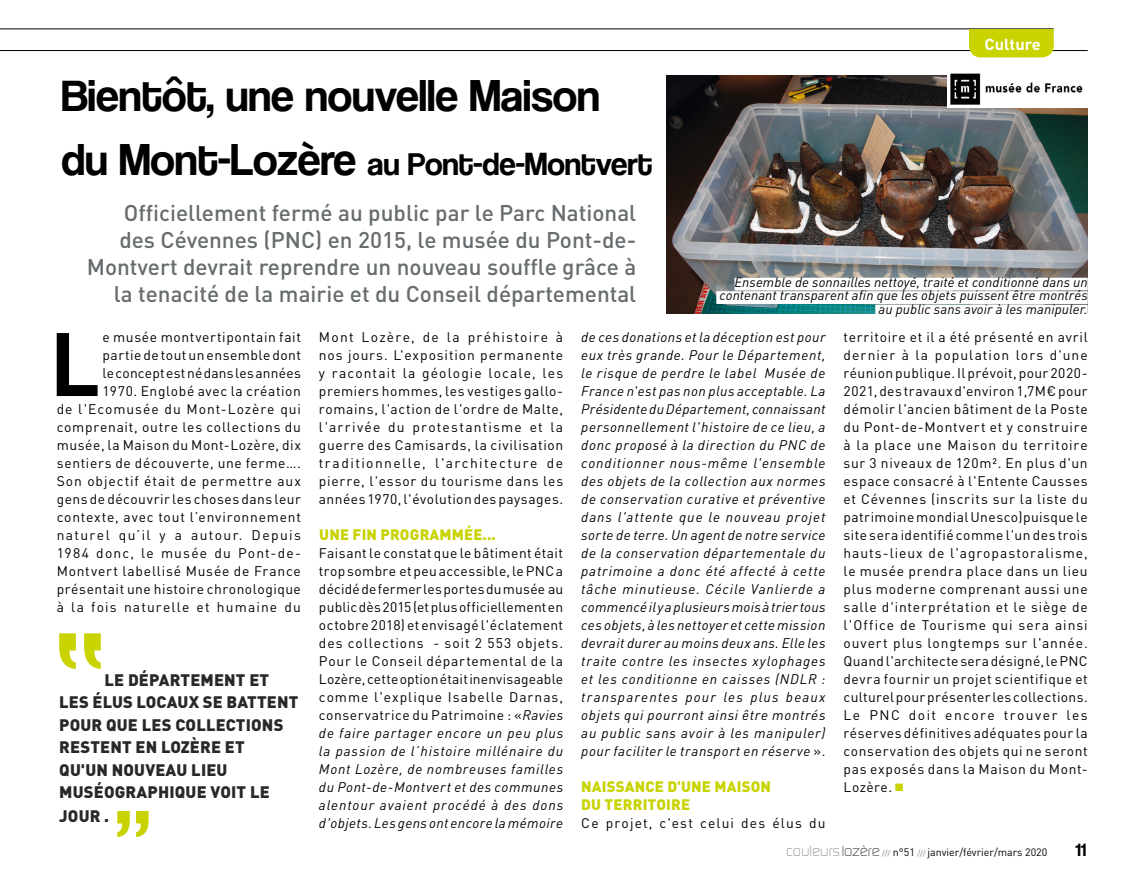
<style>
.page{position:relative;width:1136px;height:893px;background:#fff}
.page>*{position:absolute;margin:0;border:0;box-sizing:border-box;transform-origin:0 0}
.t1{font:700 88.5px "DINOT";color:#000}
.t2{font:46.05px "Coolvetica Rg";color:#000}
.t3{font:33.15px "Coolvetica Rg";color:#000}
.t4{font:500 22.5px/27px "DINOT";color:#676c6e;text-align:right}
.t5{font:18.3px "Coolvetica Rg";color:#000}
.t6{font:900 16.5px/22.5px "DINOT";letter-spacing:.01em;color:#282827}
.t7{font:700 15.9px "DINOT";color:#fff;scale:1.04 1}
.t8{font:900 15px/18px "DINOT";letter-spacing:.01em;color:#c8d300}
.t9{font:13.8px/18px "DINOT";letter-spacing:.05em;color:#000;text-align:justify}
.t10{font:italic 13.8px/18px "DINOT";letter-spacing:.05em;color:#000;text-align:justify}
.t11{font:13.8px "DINOT";letter-spacing:.085em;color:#000}
.t12{font:italic 13.5px/13.5px "DINOT";letter-spacing:.01em;color:#000;text-align:right}
.t13{font:10.65px "DINOT";color:#000}
.s1{font-size:46.05px}
.s2{font-style:italic}
.s3{font-style:normal}
.s4{color:#c8d300}
.s5{font-family:"Digital Sans EF";font-weight:300;font-size:15.3px;color:#706f6f}
.s6{font-family:"Digital Sans EF";font-weight:300;font-size:15.3px}
.s7{font-size:7.8px;color:#82808f}
</style>
<div class="page">
<hr style="left:0;top:50px;width:1087px;height:1px;background:#000">
<hr style="left:0;top:29px;width:1053px;height:1px;background:#000">
<img style="left:666px;top:76px;width:421px;height:237px">
<div style="left:968px;top:29px;width:85px;height:28px;background:#c8d300"></div>
<svg style="left:59px;top:633px;width:42px;height:36px"></svg>
<svg style="left:117px;top:811px;width:31px;height:26px"></svg>
<img style="left:947px;top:73px;width:140px;height:34px">
<div style="left:734px;top:278px;width:353px;height:12px;background:#fff"></div>
<div style="left:716px;top:291px;width:371px;height:13px;background:#fff"></div>
<div style="left:875px;top:305px;width:212px;height:12px;background:#fff"></div>
<h2 class="t2" style="left:62px;top:69px;width:539px">Bientôt, une nouvelle Maison</h2>
<h3 class="t3" style="left:62px;top:145px;width:592px"><span class="s1">du Mont-Lozère</span> au Pont-de-Montvert</h3>
<h3 class="t4" style="left:87px;top:199px;width:551px">Officiellement fermé au public par le Parc National des Cévennes (PNC) en 2015, le musée du Pont-de-Montvert devrait reprendre un nouveau souffle grâce à la tenacité de la mairie et du Conseil départemental</h3>
<p class="t7" style="left:984px;top:34px;width:56px">Culture</p>
<p class="t12" style="left:719px;top:275px;width:370px">Ensemble de sonnailles nettoyé, traité et conditionné dans un contenant transparent afin que les objets puissent être montrés au public sans avoir à les manipuler.</p>
<p class="t9" style="left:57px;top:328px;width:246px;text-align:right">e musée montvertipontain fait<br>partie de tout un ensemble dont<br>le concept est né dans les années<br>1970. Englobé avec la création<br>de l'Ecomusée du Mont-Lozère qui comprenait, outre les collections du musée, la Maison du Mont-Lozère, dix sentiers de découverte, une ferme….<br>Son objectif était de permettre aux gens de découvrir les choses dans leur contexte, avec tout l’environnement naturel qu’il y a autour. Depuis 1984 donc, le musée du Pont-de-Montvert labellisé Musée de France présentait une histoire chronologique à la fois naturelle et humaine du</p>
<p class="t9" style="left:319px;top:328px;width:246px">Mont Lozère, de la préhistoire à nos jours. L'exposition permanente y racontait la géologie locale, les premiers hommes, les vestiges gallo&shy;romains, l'action de l'ordre de Malte, l'arrivée du protestantisme et la guerre des Camisards, la civilisation traditionnelle, l'architecture de pierre, l'essor du tourisme dans les années 1970, l'évolution des paysages.</p>
<h1 class="t1" style="left:49px;top:306px;width:52px">L</h1>
<p class="t8" style="left:319px;top:525px;width:178px">UNE FIN PROGRAMMÉE...</p>
<p class="t9" style="left:319px;top:544px;width:246px">Faisant le constat que le bâtiment était trop sombre et peu accessible, le PNC a décidé de fermer les portes du musée au public dès 2015 (et plus officiellement en octobre 2018) et envisagé l'éclatement des collections - soit 2 553 objets.<br>Pour le Conseil départemental de la Lozère, cette option était inenvisageable comme l'explique Isabelle Darnas, conservatrice du Patrimoine : «<span class="s2">Ravies de faire partager encore un peu plus la passion de l’histoire millénaire du Mont Lozère, de nombreuses familles du Pont-de-Montvert et des communes alentour avaient procédé à des dons d'objets. Les gens ont encore la mémoire</span></p>
<p class="t6" style="left:59px;top:668px;width:241px;text-indent:45px">LE DÉPARTEMENT ET<br>LES ÉLUS LOCAUX SE BATTENT<br>POUR QUE LES COLLECTIONS<br>RESTENT EN LOZÈRE ET<br>QU'UN NOUVEAU LIEU<br>MUSÉOGRAPHIQUE VOIT LE</p>
<p class="t6" style="left:59px;top:804px;width:51px">JOUR .</p>
<p class="t10" style="left:581px;top:328px;width:246px">de ces donations et la déception est pour eux très grande. Pour le Département, le risque de perdre le label Musée de France n'est pas non plus acceptable. La Présidente du Département, connaissant personnellement l'histoire de ce lieu, a donc proposé à la direction du PNC de conditionner nous-même l'ensemble des objets de la collection aux normes de conservation curative et préventive dans l'attente que le nouveau projet sorte de terre. Un agent de notre service de la conservation départementale du patrimoine a donc été affecté à cette tâche minutieuse. Cécile Vanlierde a commencé il y a plusieurs mois à trier tous ces objets, à les nettoyer et cette mission devrait durer au moins deux ans. Elle les traite contre les insectes xylophages et les conditionne en caisses (NDLR : transparentes pour les plus beaux objets qui pourront ainsi être montrés au public sans avoir à les manipuler) pour faciliter le transport en réserve <span class="s3">».</span></p>
<p class="t8" style="left:581px;top:777px;width:191px">NAISSANCE D'UNE MAISON<br>DU TERRITOIRE</p>
<p class="t11" style="left:581px;top:814px;width:246px">Ce projet, c'est celui des élus du</p>
<p class="t9" style="left:843px;top:328px;width:246px">territoire et il a été présenté en avril dernier à la population lors d'une réunion publique. Il prévoit, pour 2020- 2021, des travaux d'environ 1,7M€ pour démolir l'ancien bâtiment de la Poste du Pont-de-Montvert et y construire à la place une Maison du territoire sur 3 niveaux de 120m². En plus d'un espace consacré à l'Entente Causses et Cévennes (inscrits sur la liste du patrimoine mondial Unesco)puisque le site sera identifié comme l'un des trois hauts-lieux de l'agropastoralisme, le musée prendra place dans un lieu plus moderne comprenant aussi une salle d'interprétation et le siège de l'Office de Tourisme qui sera ainsi ouvert plus longtemps sur l'année.<br>Quand l'architecte sera désigné, le PNC devra fournir un projet scientifique et culturel pour présenter les collections.<br>Le PNC doit encore trouver les réserves définitives adéquates pour la conservation des objets qui ne seront pas exposés dans la Maison du Mont-Lozère. <span class="s4">■</span></p>
<p class="t13" style="left:786px;top:845px;width:263px"><span class="s5">couleurs</span> <span class="s6">lozère</span> <span class="s7">///</span> n°51 <span class="s7">///</span> janvier/février/mars 2020</p>
<h3 class="t5" style="left:1075px;top:839px;width:12px">11</h3>
</div>
